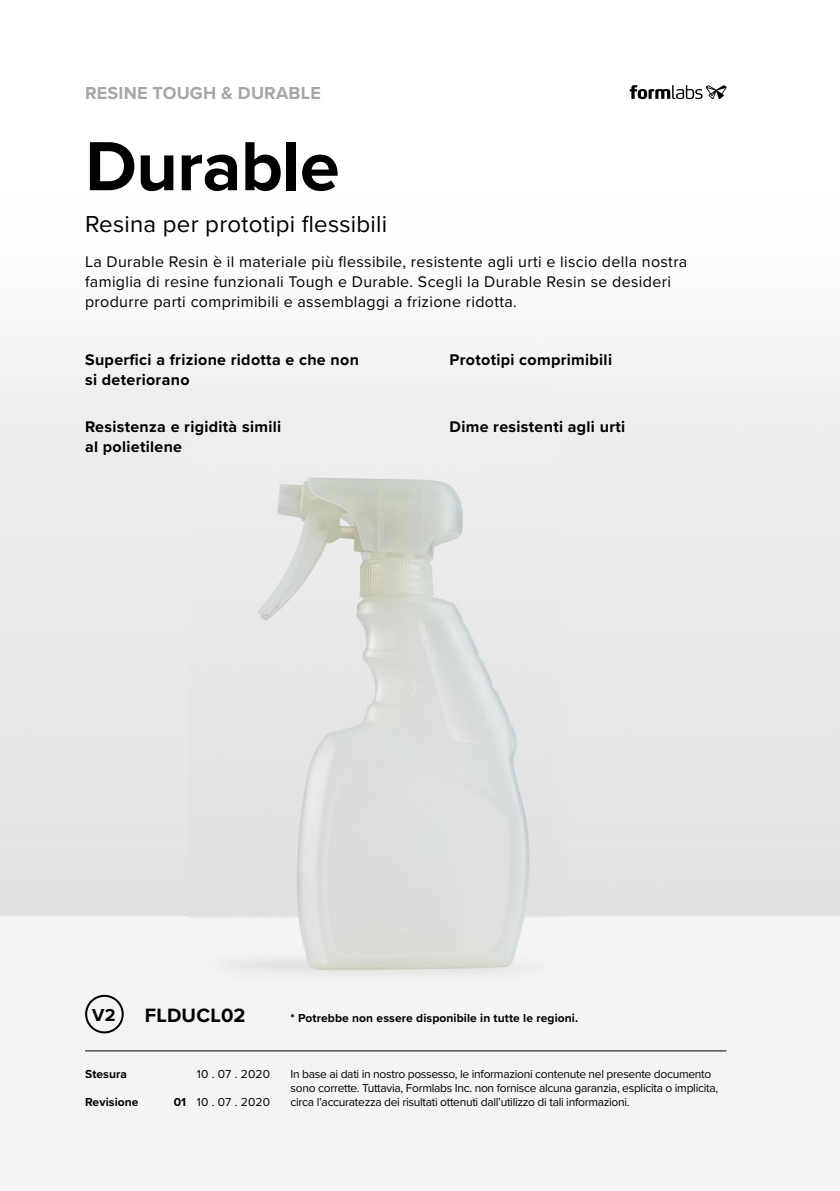
<style>
.page{position:relative;width:840px;height:1191px;background:#fff}
.page>*{position:absolute;margin:0;border:0;box-sizing:border-box;transform-origin:0 0}
.t1{font:700 72px "Proxima Nova";letter-spacing:-.01em;color:#000}
.t2{font:24px "Proxima Nova";letter-spacing:.01em;color:#000}
.t3{font:700 20px "Proxima Nova";letter-spacing:.01em;color:#000}
.t4{font:700 18px "Proxima Nova";letter-spacing:.01em;color:#a4a6a8}
.t5{font:700 18px "Proxima Nova";color:#000}
.t6{font:16px/20px "Proxima Nova";letter-spacing:.02em;color:#000}
.t7{font:700 16px/20px "Proxima Nova";letter-spacing:.02em;color:#000}
.t8{font:12px/14px "Proxima Nova";letter-spacing:-.025em;color:#000}
.t9{font:700 12px "Proxima Nova";letter-spacing:.01em;color:#000}
.s1{font-weight:700}
</style>
<div class="page">
<img style="left:0;top:349px;width:839px;height:842px">
<hr style="left:85px;top:1050px;width:641px;height:1px;background:#000">
<div style="left:85px;top:994px;width:39px;height:39px;border:2px solid #000;border-radius:50%"></div>
<svg style="left:629px;top:85px;width:97px;height:14px"></svg>
<h3 class="t4" style="left:85px;top:80px;width:237px">RESINE TOUGH &amp; DURABLE</h3>
<h1 class="t1" style="left:85px;top:112px;width:256px">Durable</h1>
<h2 class="t2" style="left:85px;top:206px;width:303px">Resina per prototipi flessibili</h2>
<p class="t6" style="left:85px;top:251px;width:603px">La Durable Resin è il materiale più flessibile, resistente agli urti e liscio della nostra famiglia di resine funzionali Tough e Durable. Scegli la Durable Resin se desideri produrre parti comprimibili e assemblaggi a frizione ridotta.</p>
<h3 class="t7" style="left:85px;top:349px;width:275px">Superfici a frizione ridotta e che non si deteriorano</h3>
<h3 class="t7" style="left:449px;top:349px;width:164px">Prototipi comprimibili</h3>
<h3 class="t7" style="left:85px;top:416px;width:197px">Resistenza e rigidità simili al polietilene</h3>
<h3 class="t7" style="left:449px;top:416px;width:177px">Dime resistenti agli urti</h3>
<h3 class="t5" style="left:92px;top:1001px;width:25px">V2</h3>
<h3 class="t3" style="left:145px;top:1000px;width:102px">FLDUCL02</h3>
<p class="t9" style="left:290px;top:1009px;width:289px">* Potrebbe non essere disponibile in tutte le regioni.</p>
<p class="t9" style="left:85px;top:1065px;width:43px">Stesura</p>
<p class="t8" style="left:197px;top:1066px;width:75px">10 . 07 . 2020</p>
<p class="t8" style="left:290px;top:1066px;width:429px">In base ai dati in nostro possesso, le informazioni contenute nel presente documento sono corrette. Tuttavia, Formlabs Inc. non fornisce alcuna garanzia, esplicita o implicita,</p>
<p class="t9" style="left:85px;top:1093px;width:55px">Revisione</p>
<p class="t8" style="left:173px;top:1094px;width:98px"><span class="s1">01</span> 10 . 07 . 2020</p>
<p class="t8" style="left:290px;top:1094px;width:340px">circa l’accuratezza dei risultati ottenuti dall’utilizzo di tali informazioni.</p>
</div>
